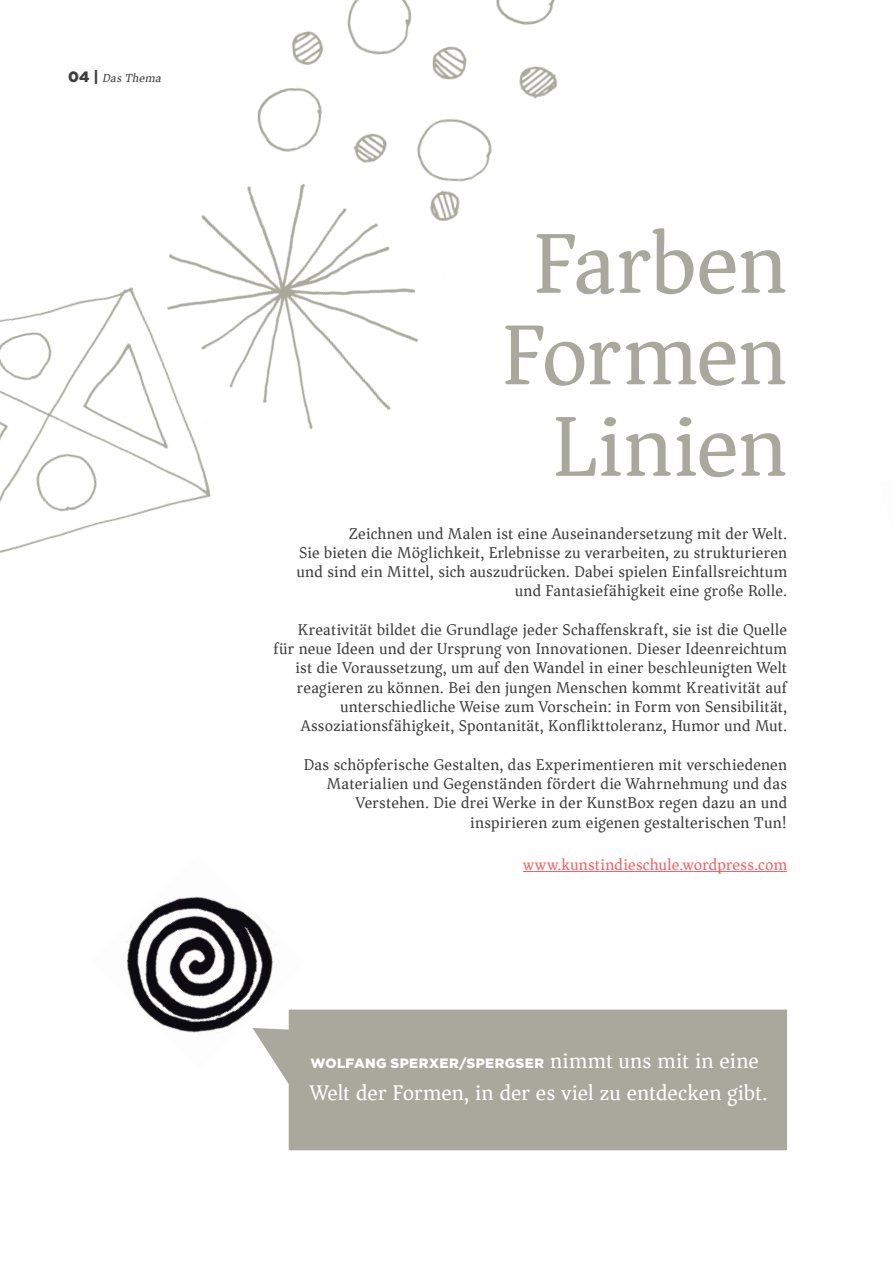
<style>
.page{position:relative;width:893px;height:1263px;background:#fff}
.page>*{position:absolute;margin:0;border:0;box-sizing:border-box;transform-origin:0 0}
.t1{font:89.25px/91.5px "Asar";letter-spacing:-.01em;color:#a8a89d;text-align:center}
.t2{font:21.75px "Asar";color:#fff}
.t3{font:16.05px/19.2px "Asar";letter-spacing:.015em;color:#3e3e3f;text-align:right}
.t4{font:16.05px "Asar";letter-spacing:.015em;color:#f16264}
.t5{font:900 13.5px "Gotham";letter-spacing:.03em;color:#fff}
.t6{font:italic 12px "Asar";color:#3e3e3f}
.s1{font-family:"Gotham";font-weight:900;font-style:normal;font-size:15px}
.s2{font-family:"Asar";font-weight:400;font-size:21.75px}
</style>
<div class="page">
<img style="left:126px;top:896px;width:147px;height:137px">
<hr style="left:523px;top:871px;width:264px;height:1px;background:#f16264">
<img style="left:201px;top:215px;width:217px;height:214px">
<img style="left:0;top:236px;width:240px;height:317px">
<img style="left:222px;top:0;width:336px;height:288px">
<div style="left:252px;top:1009px;width:535px;height:141px;background:#a8a89d"></div>
<p class="t6" style="left:68px;top:71px;width:98px"><span class="s1">0 4 |</span> DasThema</p>
<h1 class="t1" style="left:501px;top:216px;width:288px">Farben<br>Formen<br>Linien</h1>
<p class="t3" style="left:297px;top:523px;width:492px">Zeichnen und Malen ist eine Auseinandersetzung mit der Welt.<br>Sie bieten die Möglichkeit, Erlebnisse zu verarbeiten, zu strukturieren und sind ein Mittel, sich auszudrücken. Dabei spielen Einfallsreichtum und Fantasiefähigkeit eine große Rolle.</p>
<p class="t3" style="left:274px;top:620px;width:515px">Kreativität bildet die Grundlage jeder Schaffenskraft, sie ist die Quelle für neue Ideen und der Ursprung von Innovationen. Dieser Ideenreichtum ist die Voraussetzung, um auf den Wandel in einer beschleunigten Welt reagieren zu können. Bei den jungen Menschen kommt Kreativität auf unterschiedliche Weise zum Vorschein: in Form von Sensibilität, Assoziationsfähigkeit, Spontanität, Konflikttoleranz, Humor und Mut.</p>
<p class="t3" style="left:304px;top:754px;width:485px">Das schöpferische Gestalten, das Experimentieren mit verschiedenen Materialien und Gegenständen fördert die Wahrnehmung und das Verstehen. Die drei Werke in der KunstBox regen dazu an und inspirieren zum eigenen gestalterischen Tun!</p>
<p class="t4" style="left:523px;top:854px;width:265px">www.kunstindieschule.wordpress.com</p>
<p class="t5" style="left:310px;top:1054px;width:450px">WOLFANG SPERXER/SPERGSER <span class="s2">nimmt uns mit in eine</span></p>
<h2 class="t2" style="left:310px;top:1079px;width:458px">Welt der Formen, in der es viel zu entdecken gibt.</h2>
</div>
